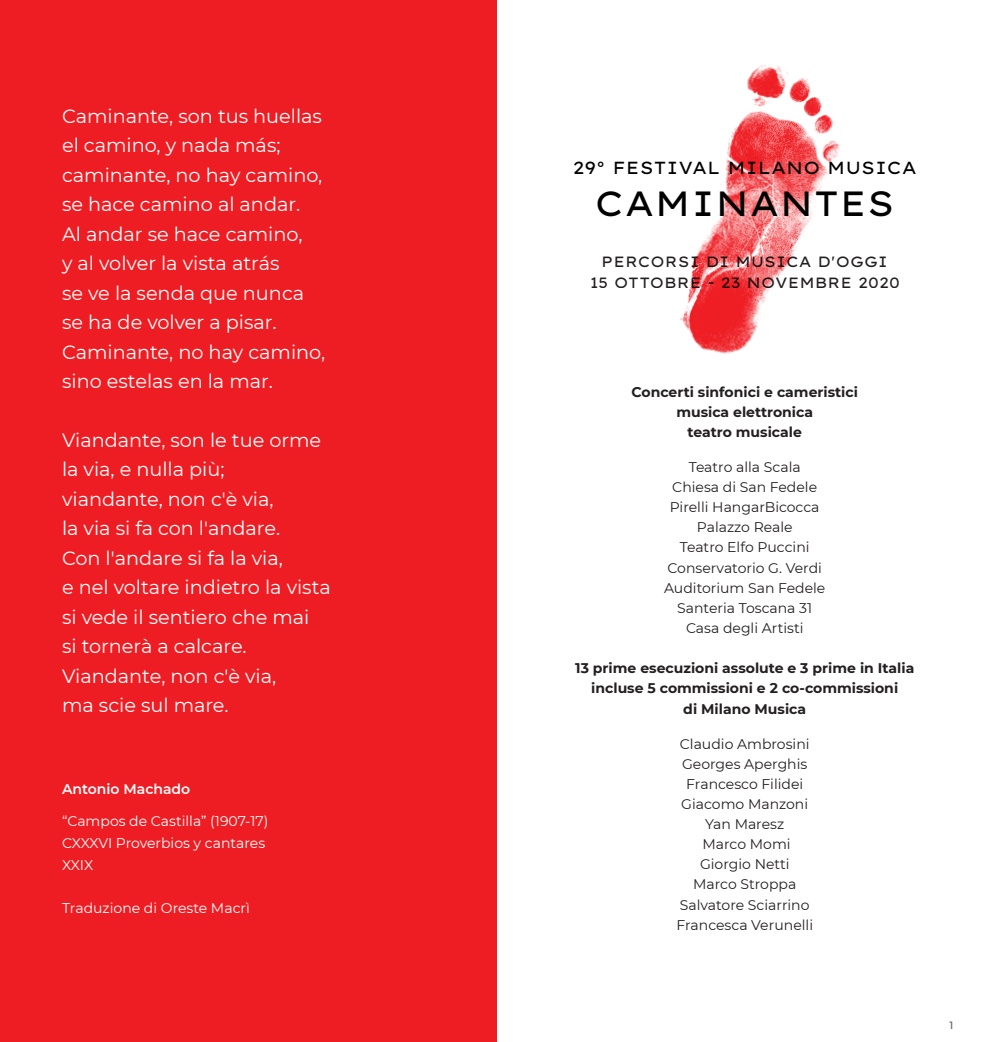
<style>
.page{position:relative;width:993px;height:1042px;background:#fff}
.page>*{position:absolute;margin:0;border:0;box-sizing:border-box;transform-origin:0 0}
.t1{font:35px "Lexend Giga";color:#000001}
.Testo_2{font:19.25px "Montserrat";color:#fff}
.t2{font:17.5px "Lexend Giga";color:#000001}
.t3{font:14.88px/21px "Lexend Giga";color:#231f20;text-align:center}
.Testo_a_sinistra{font:14px/20.1px "Montserrat";color:#231f20;text-align:center}
.Testo_a_sinistra-2{font:700 14px/20.1px "Montserrat";color:#231f20;text-align:center}
.Testo_2-2{font:14px "Montserrat";color:#fff}
.Testo_2-3{font:600 14px "Montserrat";color:#fff}
.t4{font:500 10.5px "Montserrat";color:#57585a}
</style>
<div class="page">
<img style="left:680px;top:64px;width:160px;height:290px">
<div style="left:0;top:0;width:496px;height:1042px;background:#ee1d23"></div>
<p class="Testo_2" style="left:62px;top:103px;width:261px">Caminante, son tus huellas</p>
<p class="Testo_2" style="left:62px;top:132px;width:220px">el camino, y nada más;</p>
<p class="Testo_2" style="left:62px;top:162px;width:262px">caminante, no hay camino,</p>
<p class="Testo_2" style="left:62px;top:191px;width:239px">se hace camino al andar.</p>
<p class="Testo_2" style="left:62px;top:221px;width:242px">Al andar se hace camino,</p>
<p class="Testo_2" style="left:62px;top:250px;width:219px">y al volver la vista atrás</p>
<p class="Testo_2" style="left:62px;top:279px;width:243px">se ve la senda que nunca</p>
<p class="Testo_2" style="left:62px;top:309px;width:216px">se ha de volver a pisar.</p>
<p class="Testo_2" style="left:62px;top:338px;width:264px">Caminante, no hay camino,</p>
<p class="Testo_2" style="left:62px;top:368px;width:212px">sino estelas en la mar.</p>
<p class="Testo_2" style="left:62px;top:427px;width:260px">Viandante, son le tue orme</p>
<p class="Testo_2" style="left:62px;top:456px;width:164px">la via, e nulla più;</p>
<p class="Testo_2" style="left:62px;top:486px;width:213px">viandante, non c'è via,</p>
<p class="Testo_2" style="left:62px;top:515px;width:219px">la via si fa con l'andare.</p>
<p class="Testo_2" style="left:62px;top:545px;width:222px">Con l'andare si fa la via,</p>
<p class="Testo_2" style="left:62px;top:574px;width:270px">e nel voltare indietro la vista</p>
<p class="Testo_2" style="left:62px;top:604px;width:249px">si vede il sentiero che mai</p>
<p class="Testo_2" style="left:62px;top:633px;width:186px">si tornerà a calcare.</p>
<p class="Testo_2" style="left:62px;top:662px;width:216px">Viandante, non c'è via,</p>
<p class="Testo_2" style="left:62px;top:692px;width:168px">ma scie sul mare.</p>
<p class="Testo_2-3" style="left:62px;top:779px;width:130px">Antonio Machado</p>
<p class="Testo_2-2" style="left:62px;top:811px;width:208px">“Campos de Castilla” (1907-17)</p>
<p class="Testo_2-2" style="left:62px;top:833px;width:205px">CXXXVI Proverbios y cantares</p>
<p class="Testo_2-2" style="left:62px;top:855px;width:33px">XXIX</p>
<p class="Testo_2-2" style="left:62px;top:898px;width:189px">Traduzione di Oreste Macrì</p>
<p class="t2" style="left:572px;top:154px;width:346px">29° FESTIVAL MILANO MUSICA</p>
<h1 class="t1" style="left:594px;top:175px;width:301px">CAMINANTES</h1>
<p class="t3" style="left:589px;top:249px;width:312px">PERCORSI DI MUSICA D'OGGI<br>15 OTTOBRE - 23 NOVEMBRE 2020</p>
<p class="Testo_a_sinistra-2" style="left:631px;top:381px;width:228px">Concerti sinfonici e cameristici musica elettronica<br>teatro musicale</p>
<p class="Testo_a_sinistra" style="left:663px;top:456px;width:163px">Teatro alla Scala<br>Chiesa di San Fedele<br>Pirelli HangarBicocca<br>Palazzo Reale<br>Teatro Elfo Puccini<br>Conservatorio G. Verdi<br>Auditorium San Fedele<br>Santeria Toscana 31<br>Casa degli Artisti</p>
<p class="Testo_a_sinistra-2" style="left:575px;top:657px;width:340px">13 prime esecuzioni assolute e 3 prime in Italia incluse 5 commissioni e 2 co-commissioni<br>di Milano Musica</p>
<p class="Testo_a_sinistra" style="left:676px;top:733px;width:138px">Claudio Ambrosini<br>Georges Aperghis<br>Francesco Filidei<br>Giacomo Manzoni<br>Yan Maresz<br>Marco Momi<br>Giorgio Netti<br>Marco Stroppa<br>Salvatore Sciarrino<br>Francesca Verunelli</p>
<p class="t4" style="left:949px;top:1017px;width:5px">1</p>
</div>
